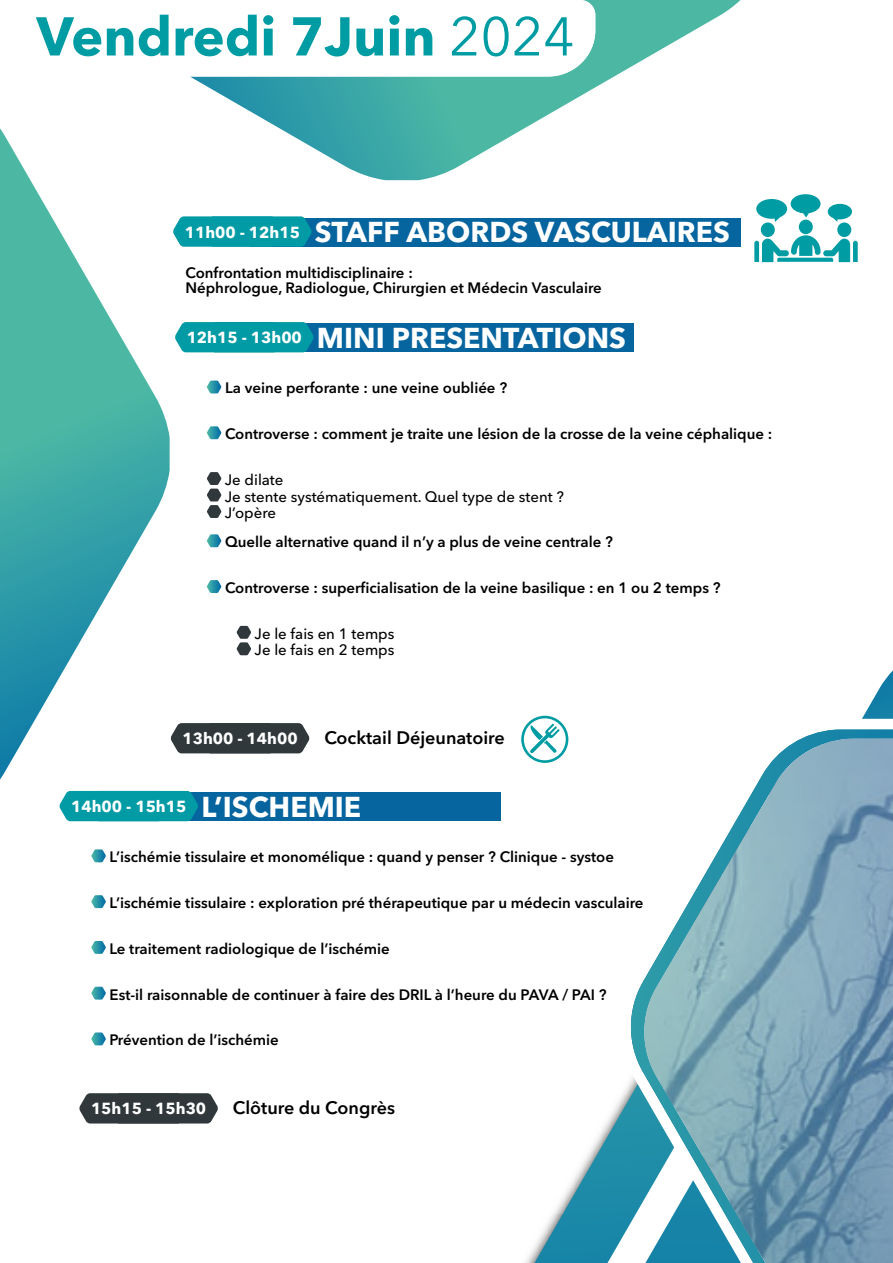
<style>
.page{position:relative;width:893px;height:1263px;background:#fff}
.page>*{position:absolute;margin:0;border:0;box-sizing:border-box;transform-origin:0 0}
.t1{font:700 54px "Avenir Next LT Pro";color:#009ca3}
.t2{font:700 28.5px "Avenir Next LT Pro";color:#fff}
.t3{font:600 18px "Avenir Next LT Pro";color:#000}
.t4{font:700 15.9px "Avenir Next LT Pro";color:#fff}
.t5{font:600 15px/15px "Avenir Next LT Pro";color:#000}
.t6{font:500 15px/16.5px "Avenir Next LT Pro";color:#000}
.s1{font-weight:400}
.s2{font-size:28.5px}
</style>
<div class="page">
<div style="left:250px;top:218px;width:491px;height:29px;background:#06649f"></div>
<svg style="left:173px;top:216px;width:139px;height:31px;background:#0b9da7"></svg>
<div style="left:799px;top:220px;width:14px;height:14px;background:#009ca3;border-radius:50%"></div>
<div style="left:761px;top:222px;width:14px;height:15px;background:#009ca3;border-radius:50%"></div>
<div style="left:837px;top:222px;width:14px;height:15px;background:#009ca3;border-radius:50%"></div>
<svg style="left:754px;top:235px;width:104px;height:27px"></svg>
<svg style="left:828px;top:204px;width:24px;height:18px"></svg>
<svg style="left:756px;top:194px;width:64px;height:28px"></svg>
<div style="left:252px;top:324px;width:382px;height:28px;background:#06649f"></div>
<svg style="left:175px;top:322px;width:139px;height:30px;background:#079ca6"></svg>
<svg style="left:207px;top:381px;width:14px;height:12px"></svg>
<svg style="left:207px;top:426px;width:14px;height:13px"></svg>
<svg style="left:207px;top:472px;width:14px;height:46px"></svg>
<svg style="left:207px;top:534px;width:14px;height:13px"></svg>
<svg style="left:207px;top:580px;width:14px;height:13px"></svg>
<svg style="left:237px;top:626px;width:14px;height:29px"></svg>
<svg style="left:171px;top:723px;width:139px;height:30px;background:#3c4346"></svg>
<svg style="left:521px;top:716px;width:47px;height:47px"></svg>
<div style="left:136px;top:792px;width:365px;height:29px;background:#06649f"></div>
<div style="left:59px;top:791px;width:139px;height:30px;background:#009ba4"></div>
<svg style="left:79px;top:1093px;width:139px;height:30px;background:#3c4446"></svg>
<svg style="left:534px;top:1160px;width:51px;height:103px"></svg>
<svg style="left:585px;top:1106px;width:31px;height:157px;fill:#1e8ba8"></svg>
<svg style="left:191px;top:0;width:549px;height:180px"></svg>
<svg style="left:862px;top:670px;width:31px;height:49px"></svg>
<svg style="left:616px;top:1087px;width:11px;height:161px;background:#499fb5"></svg>
<svg style="left:627px;top:729px;width:266px;height:500px"></svg>
<img style="left:644px;top:739px;width:249px;height:524px">
<svg style="left:0;top:128px;width:170px;height:651px"></svg>
<svg style="left:189px;top:0;width:406px;height:77px"></svg>
<svg style="left:91px;top:849px;width:15px;height:13px"></svg>
<svg style="left:91px;top:895px;width:15px;height:13px"></svg>
<svg style="left:91px;top:941px;width:15px;height:13px"></svg>
<svg style="left:91px;top:987px;width:15px;height:13px"></svg>
<svg style="left:91px;top:1032px;width:15px;height:13px"></svg>
<h1 class="t1" style="left:37px;top:3px;width:539px">Vendredi 7Juin <span class="s1">2024</span></h1>
<h2 class="t2" style="left:185px;top:215px;width:547px"><sup>11h00</sup> <sup>-</sup> <sup>12h15</sup> STAFF ABORDS VASCULAIRES</h2>
<p class="t5" style="left:185px;top:265px;width:418px">Confrontation multidisciplinaire :<br>Néphrologue, Radiologue, Chirurgien et Médecin Vasculaire</p>
<h2 class="t2" style="left:187px;top:320px;width:441px"><sup>12h15</sup> <sup>-</sup> <sup>13h00</sup> MINI PRESENTATIONS</h2>
<p class="t5" style="left:225px;top:381px;width:284px">La veine perforante : une veine oubliée ?</p>
<p class="t5" style="left:225px;top:426px;width:549px">Controverse : comment je traite une lésion de la crosse de la veine céphalique :</p>
<p class="t6" style="left:225px;top:471px;width:341px">Je dilate<br>Je stente systématiquement. Quel type de stent ?<br>J’opère</p>
<p class="t5" style="left:225px;top:534px;width:389px">Quelle alternative quand il n’y a plus de veine centrale ?</p>
<p class="t5" style="left:225px;top:580px;width:497px">Controverse : superficialisation de la veine basilique : en 1 ou 2 temps ?</p>
<p class="t6" style="left:255px;top:625px;width:141px">Je le fais en 1 temps<br>Je le fais en 2 temps</p>
<p class="t4" style="left:182px;top:729px;width:117px">13h00 - 14h00</p>
<p class="t3" style="left:324px;top:726px;width:182px">Cocktail Déjeunatoire</p>
<p class="t4" style="left:71px;top:797px;width:292px">14h00 - 15h15 <span class="s2">L’ISCHEMIE</span></p>
<p class="t5" style="left:110px;top:849px;width:506px">L’ischémie tissulaire et monomélique : quand y penser ? Clinique - systoe</p>
<p class="t5" style="left:110px;top:895px;width:535px">L’ischémie tissulaire : exploration pré thérapeutique par u médecin vasculaire</p>
<p class="t5" style="left:110px;top:941px;width:282px">Le traitement radiologique de l’ischémie</p>
<p class="t5" style="left:110px;top:987px;width:499px">Est-il raisonnable de continuer à faire des DRIL à l’heure du PAVA / PAI ?</p>
<p class="t5" style="left:110px;top:1032px;width:171px">Prévention de l’ischémie</p>
<p class="t4" style="left:91px;top:1099px;width:117px">15h15 - 15h30</p>
<p class="t3" style="left:233px;top:1096px;width:164px">Clôture du Congrès</p>
</div>
